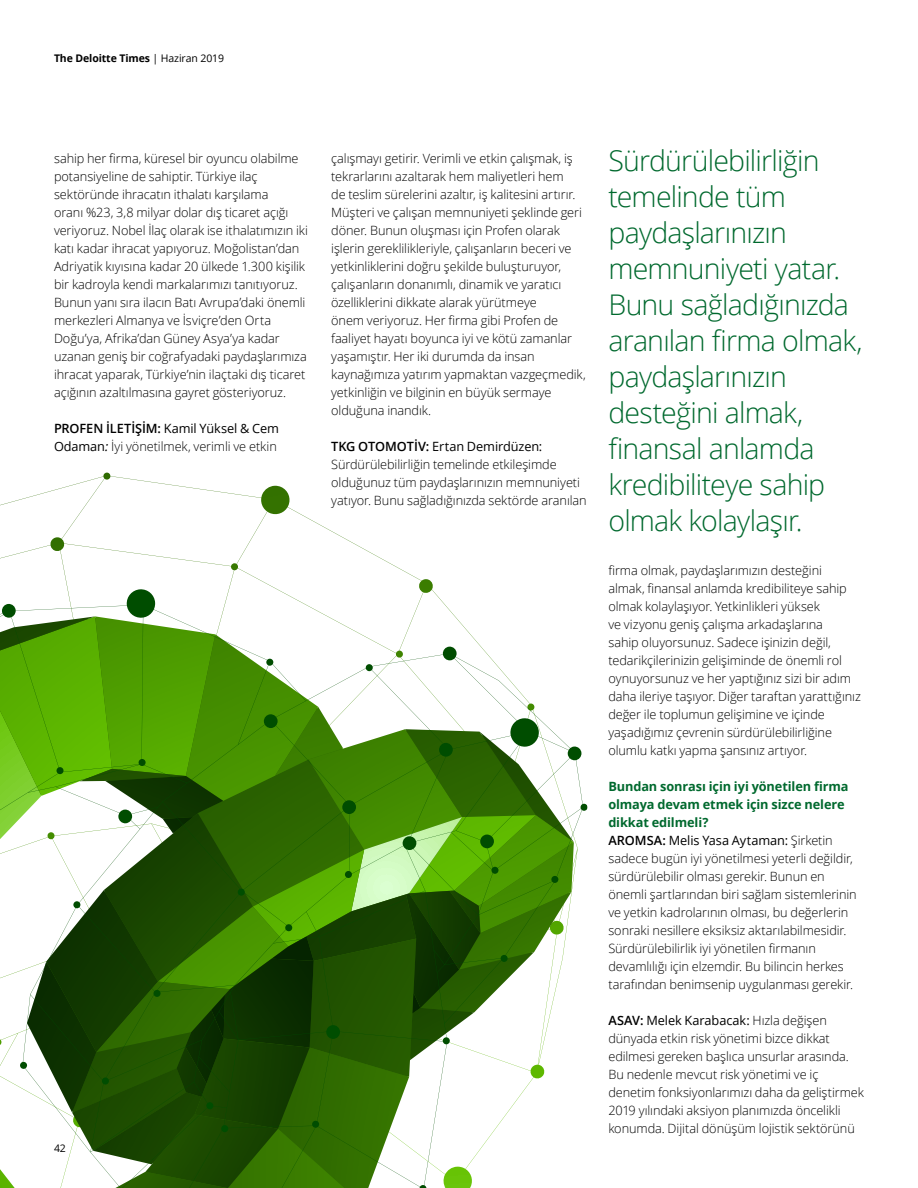
<style>
.page{position:relative;width:918px;height:1188px;background:#fff}
.page>*{position:absolute;margin:0;border:0;box-sizing:border-box;transform-origin:0 0}
.t1{font:300 28.5px/36px "Open Sans";letter-spacing:-.03em;color:#00692e}
.t2{font:300 12.75px/18px "Open Sans";letter-spacing:-.005em;color:#000}
.t3{font:700 10.5px "Open Sans";letter-spacing:-.01em;color:#000}
.t4{font:10.5px "Open Sans";color:#000}
.s1{font-weight:400}
.s2{font-weight:600}
.s3{font-weight:400;font-style:italic}
.s4{font-weight:700;color:#00692e}
</style>
<div class="page">
<svg style="left:103px;top:473px;width:8px;height:7px"></svg>
<svg style="left:231px;top:563px;width:8px;height:8px"></svg>
<svg style="left:49px;top:537px;width:16px;height:15px"></svg>
<svg style="left:259px;top:486px;width:32px;height:30px"></svg>
<div style="left:580px;top:804px;width:8px;height:7px;background:#004d00;border-radius:50%"></div>
<div style="left:568px;top:746px;width:14px;height:15px;background:#004d00;border-radius:50%"></div>
<svg style="left:0;top:579px;width:574px;height:609px"></svg>
<p class="t3" style="left:54px;top:51px;width:172px">The Deloitte Times <span class="s1">| Haziran 2019</span></p>
<p class="t2" style="left:54px;top:149px;width:256px">sahip her firma, küresel bir oyuncu olabilme potansiyeline de sahiptir. Türkiye ilaç sektöründe ihracatın ithalatı karşılama<br>oranı %23, 3,8 milyar dolar dış ticaret açığı veriyoruz. Nobel İlaç olarak ise ithalatımızın iki katı kadar ihracat yapıyoruz. Moğolistan’dan Adriyatik kıyısına kadar 20 ülkede 1.300 kişilik bir kadroyla kendi markalarımızı tanıtıyoruz.<br>Bunun yanı sıra ilacın Batı Avrupa’daki önemli merkezleri Almanya ve İsviçre’den Orta Doğu’ya, Afrika’dan Güney Asya’ya kadar uzanan geniş bir coğrafyadaki paydaşlarımıza ihracat yaparak, Türkiye’nin ilaçtaki dış ticaret açığının azaltılmasına gayret gösteriyoruz.</p>
<p class="t2" style="left:54px;top:419px;width:227px"><span class="s2">PROFEN İLETİŞİM:</span> <span class="s1">Kamil Yüksel &amp; Cem<br>Odaman</span><span class="s3">:</span> İyi yönetilmek, verimli ve etkin</p>
<p class="t4" style="left:54px;top:1141px;width:13px">42</p>
<p class="t2" style="left:331px;top:149px;width:256px">çalışmayı getirir. Verimli ve etkin çalışmak, iş tekrarlarını azaltarak hem maliyetleri hem<br>de teslim sürelerini azaltır, iş kalitesini artırır.<br>Müşteri ve çalışan memnuniyeti şeklinde geri döner. Bunun oluşması için Profen olarak işlerin gereklilikleriyle, çalışanların beceri ve yetkinliklerini doğru şekilde buluşturuyor, çalışanların donanımlı, dinamik ve yaratıcı özelliklerini dikkate alarak yürütmeye<br>önem veriyoruz. Her firma gibi Profen de faaliyet hayatı boyunca iyi ve kötü zamanlar yaşamıştır. Her iki durumda da insan kaynağımıza yatırım yapmaktan vazgeçmedik, yetkinliğin ve bilginin en büyük sermaye olduğuna inandık.</p>
<p class="t2" style="left:331px;top:437px;width:257px"><span class="s2">TKG OTOMOTİV:</span> <span class="s1">Ertan Demirdüzen:<br></span>Sürdürülebilirliğin temelinde etkileşimde olduğunuz tüm paydaşlarınızın memnuniyeti yatıyor. Bunu sağladığınızda sektörde aranılan</p>
<h1 class="t1" style="left:608px;top:142px;width:256px">Sürdürülebilirliğin temelinde tüm paydaşlarınızın memnuniyeti yatar.<br>Bunu sağladığınızda aranılan firma olmak, paydaşlarınızın desteğini almak, finansal anlamda kredibiliteye sahip olmak kolaylaşır.</h1>
<p class="t2" style="left:608px;top:561px;width:254px">firma olmak, paydaşlarımızın desteğini almak, finansal anlamda kredibiliteye sahip olmak kolaylaşıyor. Yetkinlikleri yüksek<br>ve vizyonu geniş çalışma arkadaşlarına<br>sahip oluyorsunuz. Sadece işinizin değil, tedarikçilerinizin gelişiminde de önemli rol oynuyorsunuz ve her yaptığınız sizi bir adım daha ileriye taşıyor. Diğer taraftan yarattığınız değer ile toplumun gelişimine ve içinde yaşadığımız çevrenin sürdürülebilirliğine olumlu katkı yapma şansınız artıyor.</p>
<p class="t2" style="left:608px;top:777px;width:250px"><span class="s4">Bundan sonrası için iyi yönetilen firma olmaya devam etmek için sizce nelere dikkat edilmeli?<br></span><span class="s2">AROMSA:</span> <span class="s1">Melis Yasa Aytaman:</span> Şirketin sadece bugün iyi yönetilmesi yeterli değildir, sürdürülebilir olması gerekir. Bunun en önemli şartlarından biri sağlam sistemlerinin ve yetkin kadrolarının olması, bu değerlerin sonraki nesillere eksiksiz aktarılabilmesidir.<br>Sürdürülebilirlik iyi yönetilen firmanın devamlılığı için elzemdir. Bu bilincin herkes tarafından benimsenip uygulanması gerekir.</p>
<p class="t2" style="left:608px;top:1011px;width:257px"><span class="s2">ASAV:</span> <span class="s1">Melek Karabacak:</span> Hızla değişen dünyada etkin risk yönetimi bizce dikkat edilmesi gereken başlıca unsurlar arasında.<br>Bu nedenle mevcut risk yönetimi ve iç denetim fonksiyonlarımızı daha da geliştirmek 2019 yılındaki aksiyon planımızda öncelikli konumda. Dijital dönüşüm lojistik sektörünü</p>
</div>
